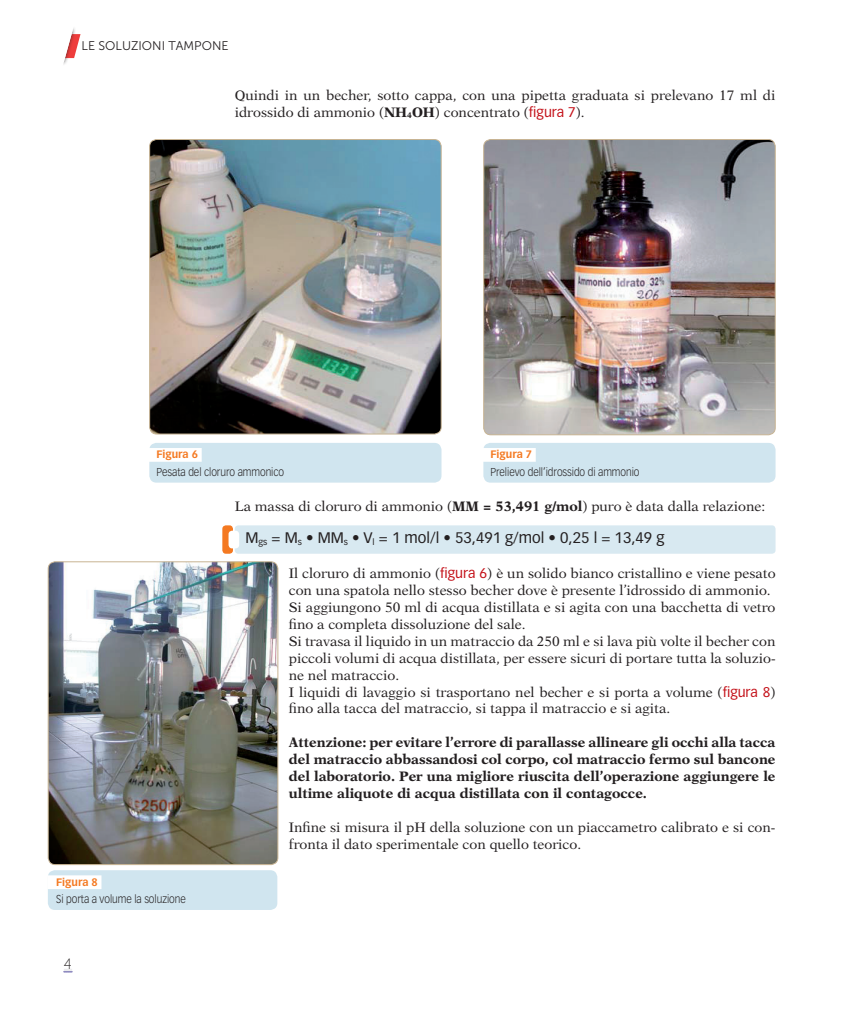
<style>
.page{position:relative;width:844px;height:1014px;background:#fff}
.page>*{position:absolute;margin:0;border:0;box-sizing:border-box;transform-origin:0 0}
.t1{font:15px "Vectora LT Std";color:#231f20}
.t2{font:15px "Museo Sans 100";color:#231f20;scale:.9 1}
.t3{font:13.75px/16.9px "New Aster LT Std";color:#231f20}
.t4{font:700 13.75px/16.9px "New Aster LT Std";color:#231f20;text-align:justify}
.t5{font:12.5px "Museo Sans 300";color:#231f20}
.t6{font:300 11.25px "Vectora LT Std";letter-spacing:-.005em;color:#231f20;scale:.9 1}
.t7{font:700 10.62px "Vectora LT Std";color:#f47921}
.s1{font-weight:700}
.s2{font-family:"Vectora LT Std";color:#c4121a}
</style>
<div class="page">
<svg style="left:64px;top:969px;width:9px;height:3px"></svg>
<svg style="left:63px;top:28px;width:17px;height:37px"></svg>
<img style="left:150px;top:139px;width:291px;height:295px">
<div style="left:149px;top:139px;width:292px;height:295px;border:1px solid #c8b493;border-radius:7px"></div>
<div style="left:149px;top:443px;width:292px;height:39px;background:#d0e5ef;border-radius:7px"></div>
<div style="left:147px;top:448px;width:55px;height:14px;background:#fff"></div>
<img style="left:484px;top:139px;width:291px;height:296px">
<div style="left:483px;top:139px;width:292px;height:296px;border:1px solid #c8b493;border-radius:7px"></div>
<div style="left:483px;top:443px;width:292px;height:39px;background:#d0e5ef;border-radius:7px"></div>
<div style="left:481px;top:448px;width:54px;height:14px;background:#fff"></div>
<div style="left:235px;top:525px;width:540px;height:28px;background:#d8e9f1;border-radius:4px"></div>
<div style="left:222px;top:525px;width:11px;height:28px;background:#f47921;border-radius:4px"></div>
<div style="left:228px;top:530px;width:11px;height:18px;background:#fff;border-radius:4px"></div>
<img style="left:48px;top:562px;width:230px;height:302px">
<div style="left:48px;top:561px;width:230px;height:303px;border:1px solid #c8b493;border-radius:7px"></div>
<div style="left:48px;top:870px;width:229px;height:39px;background:#d0e5ef;border-radius:7px"></div>
<div style="left:47px;top:875px;width:54px;height:14px;background:#fff"></div>
<p class="t5" style="left:81px;top:39px;width:148px">LE SOLUZIONI TAMPONE</p>
<p class="t3" style="left:235px;top:87px;width:542px">Quindi in un becher, sotto cappa, con una pipetta graduata si prelevano 17 ml di idrossido di ammonio (<span class="s1">NH</span><sub>4</sub><span class="s1">OH</span>) concentrato (<span class="s2">figura 7</span>).</p>
<p class="t7" style="left:156px;top:448px;width:43px">Figura 6</p>
<p class="t6" style="left:156px;top:465px;width:143px">pesata del cloruro ammonico</p>
<p class="t7" style="left:490px;top:448px;width:43px">Figura 7</p>
<p class="t6" style="left:490px;top:465px;width:167px">prelievo dell’idrossido di ammonio</p>
<p class="t3" style="left:235px;top:498px;width:532px">La massa di cloruro di ammonio (<span class="s1">MM = 53,491 g/mol</span>) puro è data dalla relazione:</p>
<p class="t1" style="left:245px;top:529px;width:420px">M<sub>gs</sub> = M<sub>s</sub> • MM<sub>s</sub> • V<sub>l</sub> = 1 mol/l • 53,491 g/mol • 0,25 l = 13,49 g</p>
<p class="t3" style="left:289px;top:565px;width:488px">Il cloruro di ammonio (<span class="s2">figura 6</span>) è un solido bianco cristallino e viene pesato con una spatola nello stesso becher dove è presente l’idrossido di ammonio.<br>Si aggiungono 50 ml di acqua distillata e si agita con una bacchetta di vetro fino a completa dissoluzione del sale.<br>Si travasa il liquido in un matraccio da 250 ml e si lava più volte il becher con piccoli volumi di acqua distillata, per essere sicuri di portare tutta la soluzio&shy;ne nel matraccio.<br>I liquidi di lavaggio si trasportano nel becher e si porta a volume (<span class="s2">figura 8</span>) fino alla tacca del matraccio, si tappa il matraccio e si agita.</p>
<p class="t4" style="left:289px;top:734px;width:488px">Attenzione: per evitare l’errore di parallasse allineare gli occhi alla tacca del matraccio abbassandosi col corpo, col matraccio fermo sul bancone del laboratorio. Per una migliore riuscita dell’operazione aggiungere le ultime aliquote di acqua distillata con il contagocce.</p>
<p class="t3" style="left:289px;top:818px;width:488px">Infine si misura il pH della soluzione con un piaccametro calibrato e si con&shy;fronta il dato sperimentale con quello teorico.</p>
<p class="t7" style="left:56px;top:875px;width:43px">Figura 8</p>
<p class="t6" style="left:56px;top:892px;width:145px">si porta a volume la soluzione</p>
<p class="t2" style="left:64px;top:955px;width:10px">4</p>
</div>
